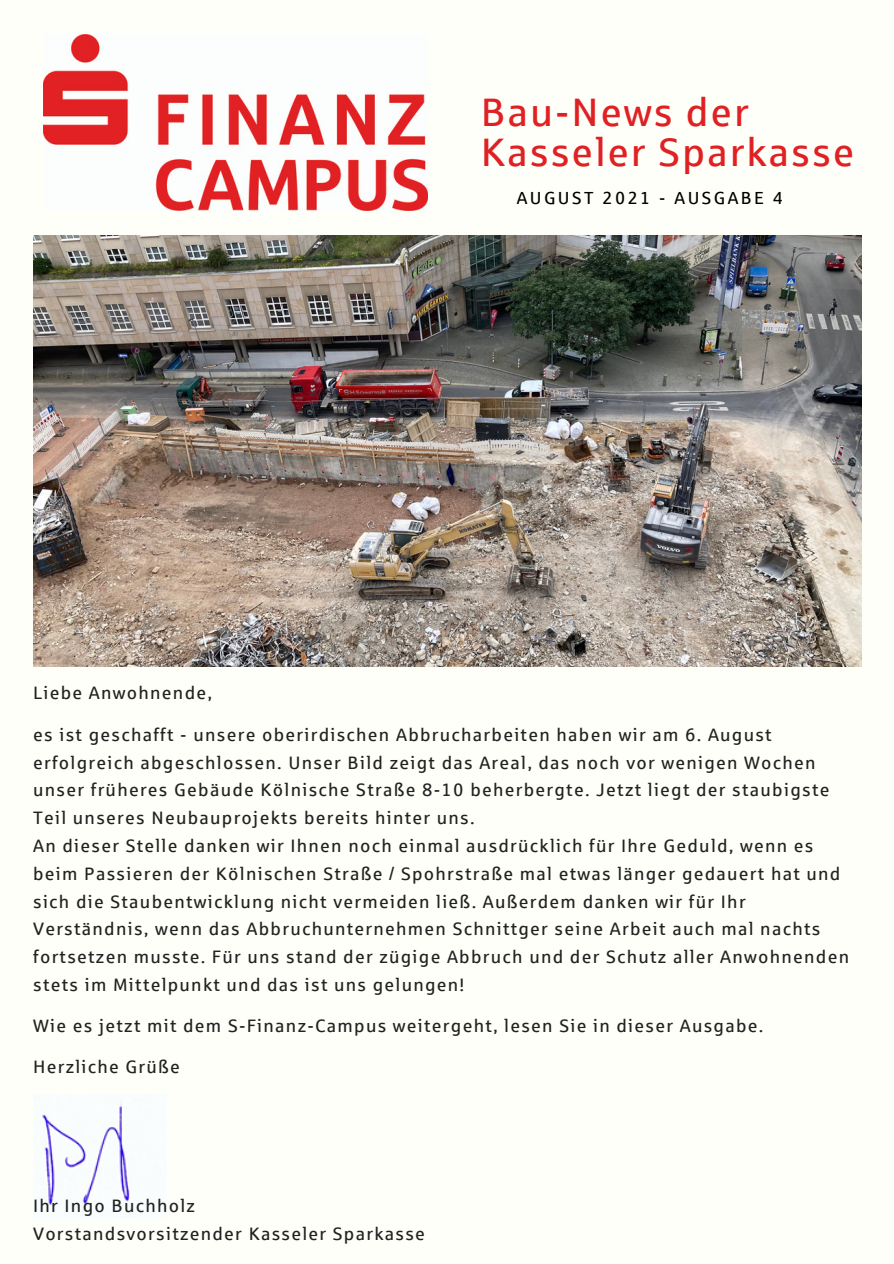
<style>
.page{position:relative;width:894px;height:1264px;background:#fff}
.page>*{position:absolute;margin:0;border:0;box-sizing:border-box;transform-origin:0 0}
.t1{font:39.75px/39.9px "Sparkasse Rg";letter-spacing:.045em;color:#e02124}
.t2{font:18px/27.8px "Sparkasse Rg";letter-spacing:.07em;color:#222}
.t3{font:17.55px "Sparkasse Rg";letter-spacing:.14em;color:#000}
</style>
<div class="page">
<div style="left:0;top:0;width:893px;height:1263px;background:#fffff9"></div>
<img style="left:33px;top:235px;width:828px;height:432px">
<img style="left:44px;top:34px;width:384px;height:176px">
<img style="left:42px;top:1100px;width:88px;height:105px">
<p class="t1" style="left:481px;top:93px;width:375px">Bau-News der<br>Kasseler Sparkasse</p>
<p class="t3" style="left:516px;top:189px;width:267px">AUGUST 2021 - AUSGABE 4</p>
<p class="t2" style="left:33px;top:679px;width:180px">Liebe Anwohnende,</p>
<p class="t2" style="left:33px;top:721px;width:797px">es ist geschafft - unsere oberirdischen Abbrucharbeiten haben wir am 6. August erfolgreich abgeschlossen. Unser Bild zeigt das Areal, das noch vor wenigen Wochen unser früheres Gebäude Kölnische Straße 8-10 beherbergte. Jetzt liegt der staubigste Teil unseres Neubauprojekts bereits hinter uns.</p>
<p class="t2" style="left:33px;top:832px;width:817px">An dieser Stelle danken wir Ihnen noch einmal ausdrücklich für Ihre Geduld, wenn es beim Passieren der Kölnischen Straße / Spohrstraße mal etwas länger gedauert hat und sich die Staubentwicklung nicht vermeiden ließ. Außerdem danken wir für Ihr Verständnis, wenn das Abbruchunternehmen Schnittger seine Arbeit auch mal nachts fortsetzen musste. Für uns stand der zügige Abbruch und der Schutz aller Anwohnenden stets im Mittelpunkt und das ist uns gelungen!</p>
<p class="t2" style="left:33px;top:1012px;width:731px">Wie es jetzt mit dem S-Finanz-Campus weitergeht, lesen Sie in dieser Ausgabe.</p>
<p class="t2" style="left:33px;top:1053px;width:148px">Herzliche Grüße</p>
<p class="t2" style="left:33px;top:1192px;width:163px">Ihr Ingo Buchholz</p>
<p class="t2" style="left:33px;top:1220px;width:393px">Vorstandsvorsitzender Kasseler Sparkasse</p>
</div>
